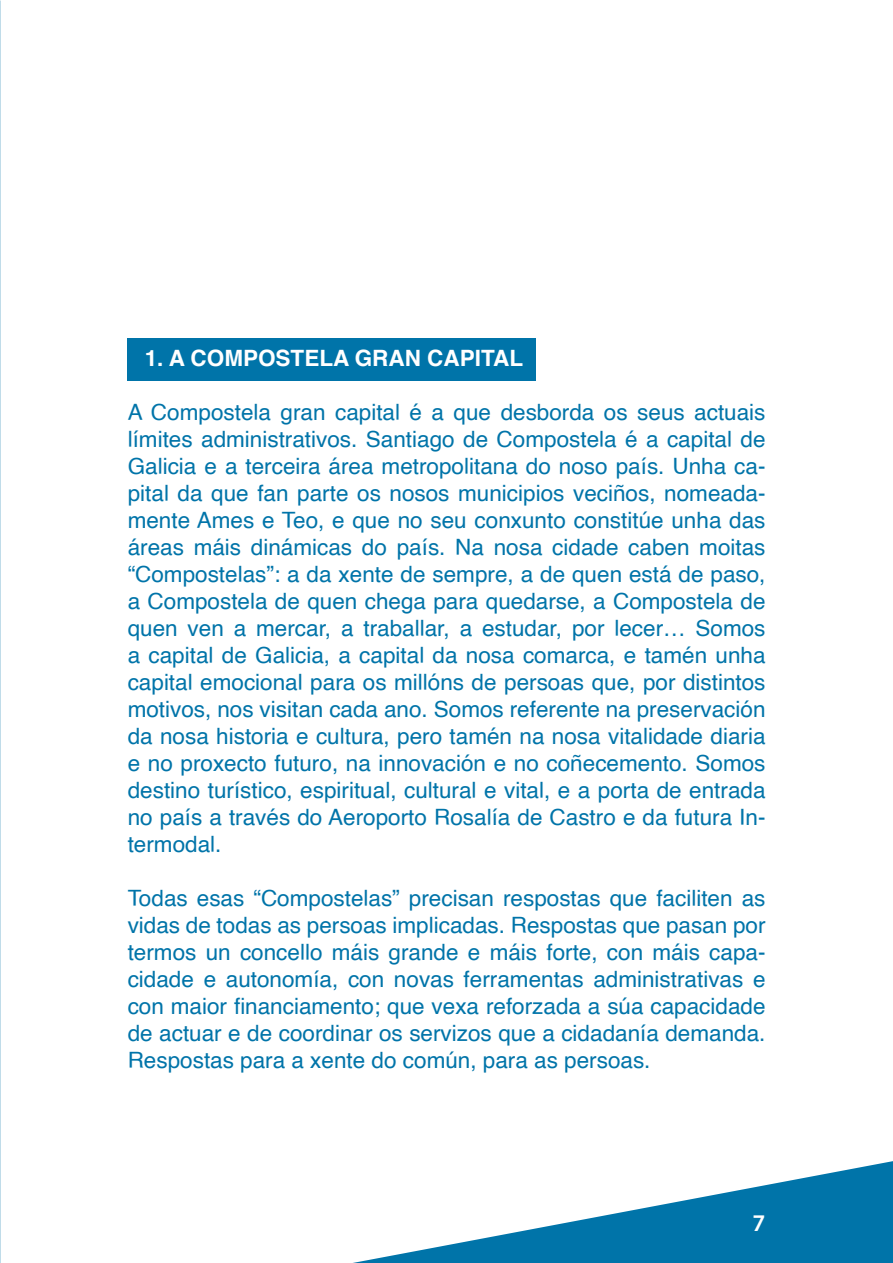
<style>
.page{position:relative;width:893px;height:1263px;background:#fff}
.page>*{position:absolute;margin:0;border:0;box-sizing:border-box;transform-origin:0 0}
.t1{font:600 24px "Myriad Pro";color:#fff}
.t2{font:22.5px/27px "Helvetica";color:#0074a9;text-align:justify}
.t3{font:700 22.5px "Helvetica";color:#fff}
</style>
<div class="page">
<svg style="left:353px;top:1161px;width:540px;height:102px"></svg>
<div style="left:128px;top:338px;width:408px;height:43px;background:#0074a9"></div>
<p class="t3" style="left:145px;top:340px;width:380px">1. A COMPOSTELA GRAN CAPITAL</p>
<p class="t2" style="left:128px;top:399px;width:639px">A Compostela gran capital é a que desborda os seus actuais límites administrativos. Santiago de Compostela é a capital de Galicia e a terceira área metropolitana do noso país. Unha ca&shy;pital da que fan parte os nosos municipios veciños, nomeada&shy;mente Ames e Teo, e que no seu conxunto constitúe unha das áreas máis dinámicas do país. Na nosa cidade caben moitas “Compostelas”: a da xente de sempre, a de quen está de paso, a Compostela de quen chega para quedarse, a Compostela de quen ven a mercar, a traballar, a estudar, por lecer… Somos a capital de Galicia, a capital da nosa comarca, e tamén unha capital emocional para os millóns de persoas que, por distintos motivos, nos visitan cada ano. Somos referente na preservación da nosa historia e cultura, pero tamén na nosa vitalidade diaria e no proxecto futuro, na innovación e no coñecemento. Somos destino turístico, espiritual, cultural e vital, e a porta de entrada no país a través do Aeroporto Rosalía de Castro e da futura In&shy;termodal.</p>
<p class="t2" style="left:128px;top:885px;width:639px">Todas esas “Compostelas” precisan respostas que faciliten as vidas de todas as persoas implicadas. Respostas que pasan por termos un concello máis grande e máis forte, con máis capa&shy;cidade e autonomía, con novas ferramentas administrativas e con maior financiamento; que vexa reforzada a súa capacidade de actuar e de coordinar os servizos que a cidadanía demanda.<br>Respostas para a xente do común, para as persoas.</p>
<p class="t1" style="left:752px;top:1207px;width:14px">7</p>
</div>
